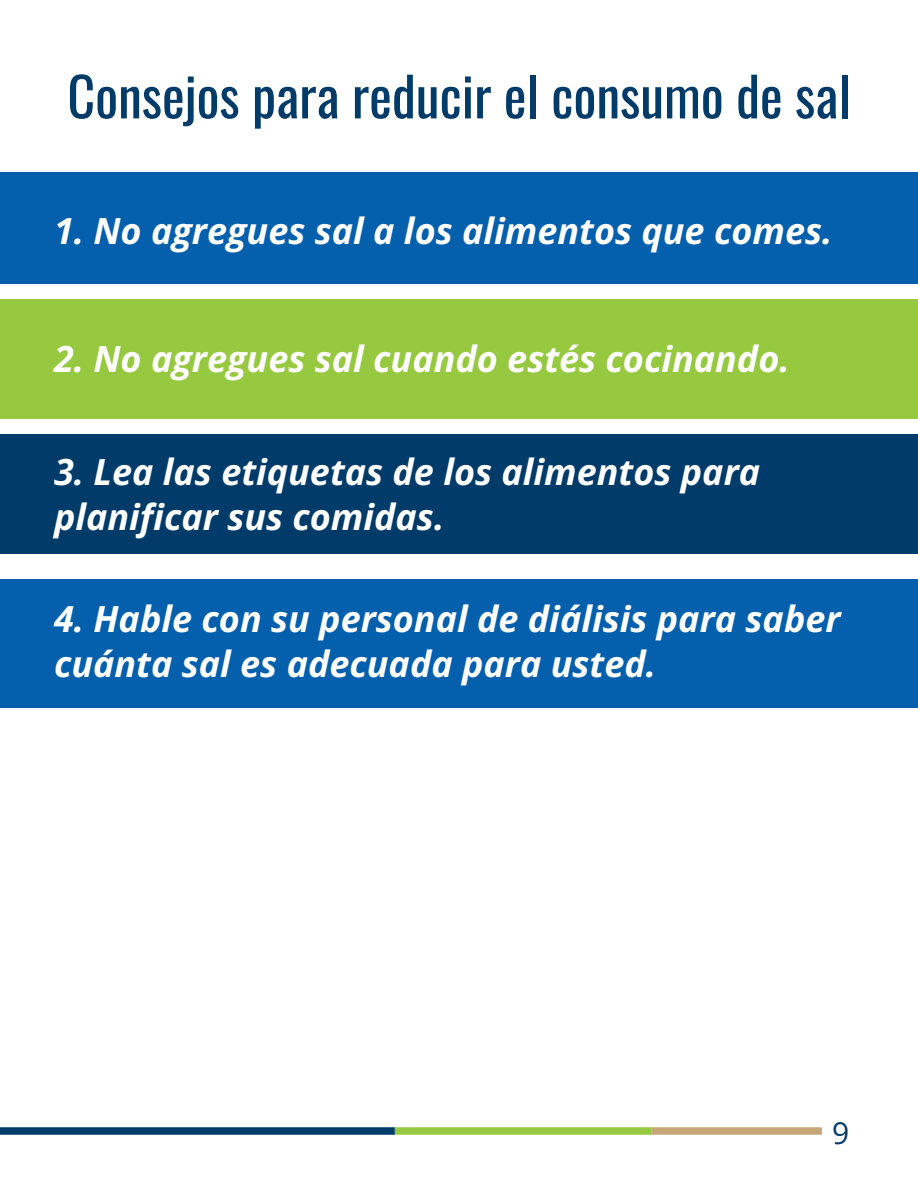
<style>
.page{position:relative;width:918px;height:1188px;background:#fff}
.page>*{position:absolute;margin:0;border:0;box-sizing:border-box;transform-origin:0 0}
.t1{font:54px "Oswald";color:#003b6a}
.t2{font:italic 36px/45px "Open Sans";color:#fff}
.t3{font:30px "Open Sans";color:#003b6a}
</style>
<div class="page">
<div style="left:651px;top:1127px;width:171px;height:8px;background:#c6a679"></div>
<div style="left:395px;top:1127px;width:256px;height:8px;background:#96c93f"></div>
<div style="left:0;top:1127px;width:395px;height:8px;background:#003b6a"></div>
<div style="left:0;top:173px;width:918px;height:111px;background:#045fad"></div>
<div style="left:0;top:299px;width:918px;height:120px;background:#96c93f"></div>
<div style="left:0;top:434px;width:918px;height:120px;background:#003b6a"></div>
<div style="left:0;top:579px;width:918px;height:128px;background:#045fad"></div>
<p class="t1" style="left:67px;top:48px;width:785px">Consejos para reducir el consumo de sal</p>
<p class="t2" style="left:54px;top:208px;width:780px">1. No agregues sal a los alimentos que comes.</p>
<p class="t2" style="left:54px;top:335px;width:737px">2. No agregues sal cuando estés cocinando.</p>
<p class="t2" style="left:54px;top:448px;width:708px">3. Lea las etiquetas de los alimentos para planificar sus comidas.</p>
<p class="t2" style="left:54px;top:596px;width:788px">4. Hable con su personal de diálisis para saber cuánta sal es adecuada para usted.</p>
<p class="t3" style="left:832px;top:1112px;width:19px">9</p>
</div>
